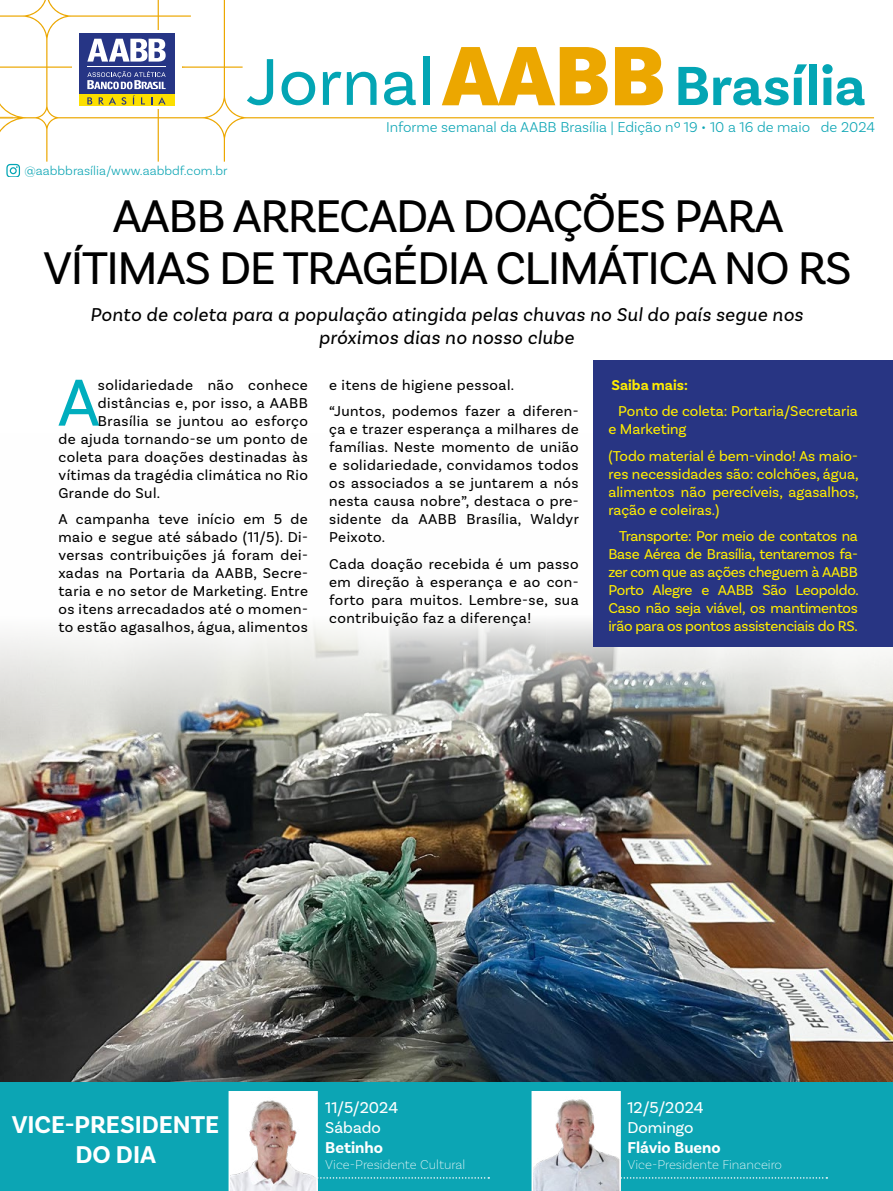
<style>
.page{position:relative;width:893px;height:1191px;background:#fff}
.page>*{position:absolute;margin:0;border:0;box-sizing:border-box;transform-origin:0 0}
.t1{font:69.6px "Basic Sans";color:#00aebe}
.t2{font:700 57.75px "Basic Sans";color:#03a5b4}
.t3{font:48px/52.5px "Basic Sans";letter-spacing:-.03em;color:#000;text-align:center}
.t4{font:700 25.5px/30.6px "Basic Sans";color:#fff;text-align:center}
.t5{font:italic 19.5px/23.4px "Basic Sans";letter-spacing:.02em;color:#000;text-align:center}
.t6{font:16.5px/19.8px "Basic Sans";color:#fff}
.t7{font:700 16.5px "Basic Sans";color:#fff}
.t8{font:15px/18px "Basic Sans";letter-spacing:.03em;color:#000;text-align:justify}
.t9{font:15px/18px "Basic Sans";letter-spacing:-.02em;color:#ffed00;text-align:justify}
.t10{font:300 15px "Basic Sans";color:#0ca5b4}
.t11{font:15px/18px "Basic Sans";color:#ffed00}
.t12{font:700 15px "Basic Sans";color:#ffed00}
.t13{font:200 13.5px "Basic Sans";color:#fff}
.t14{font:300 13.2px "Basic Sans";color:#0ca5b4}
.s1{font-weight:400;font-size:69.3px}
.s2{font-weight:900;font-size:88.2px;color:#eca700}
</style>
<div class="page">
<img style="left:0;top:434px;width:893px;height:648px">
<svg style="left:0;top:0;width:874px;height:162px"></svg>
<div style="left:0;top:1082px;width:893px;height:109px;background:#0ca5b4"></div>
<svg style="left:6px;top:164px;width:14px;height:13px"></svg>
<div style="left:72px;top:30px;width:109px;height:78px;background:#fff"></div>
<div style="left:79px;top:33px;width:95px;height:61px;background:#263585"></div>
<svg style="left:87px;top:39px;width:79px;height:23px"></svg>
<svg style="left:87px;top:71px;width:79px;height:18px"></svg>
<hr style="left:87px;top:66px;width:79px;height:1px;background:#fff">
<div style="left:79px;top:94px;width:95px;height:11px;background:#fcdf00"></div>
<svg style="left:87px;top:97px;width:5px;height:7px"></svg>
<svg style="left:99px;top:97px;width:27px;height:8px"></svg>
<svg style="left:133px;top:95px;width:2px;height:9px"></svg>
<svg style="left:141px;top:97px;width:4px;height:7px"></svg>
<svg style="left:158px;top:97px;width:8px;height:7px"></svg>
<svg style="left:229px;top:1091px;width:260px;height:100px"></svg>
<svg style="left:531px;top:1091px;width:296px;height:100px"></svg>
<div style="left:594px;top:360px;width:299px;height:286px;background:#283583"></div>
<p class="t14" style="left:24px;top:163px;width:205px">@aabbbrasília/www.aabbdf.com.br</p>
<h2 class="t2" style="left:247px;top:51px;width:621px"><span class="s1">Jornal</span><span class="s2">AABB</span> Brasília</h2>
<p class="t10" style="left:386px;top:118px;width:490px">Informe semanal da AABB Brasília | Edição nº 19 • 10 a 16 de maio de 2024</p>
<h3 class="t3" style="left:43px;top:189px;width:810px">AABB ARRECADA DOAÇÕES PARA<br>VÍTIMAS DE TRAGÉDIA CLIMÁTICA NO RS</h3>
<h3 class="t5" style="left:90px;top:302px;width:714px">Ponto de coleta para a população atingida pelas chuvas no Sul do país segue nos próximos dias no nosso clube</h3>
<h1 class="t1" style="left:57px;top:361px;width:44px">A</h1>
<p class="t8" style="left:98px;top:375px;width:211px">solidariedade não conhece</p>
<p class="t8" style="left:98px;top:393px;width:211px">distâncias e, por isso, a AABB</p>
<p class="t8" style="left:98px;top:411px;width:211px">Brasília se juntou ao esforço</p>
<p class="t8" style="left:58px;top:429px;width:251px">de ajuda tornando-se um ponto de</p>
<p class="t8" style="left:58px;top:447px;width:251px">coleta para doações destinadas às</p>
<p class="t8" style="left:58px;top:465px;width:251px">vítimas da tragédia climática no Rio</p>
<p class="t8" style="left:58px;top:483px;width:103px">Grande do Sul.</p>
<p class="t8" style="left:58px;top:510px;width:251px">A campanha teve início em 5 de maio e segue até sábado (11/5). Di&shy;versas contribuições já foram dei&shy;xadas na Portaria da AABB, Secre&shy;taria e no setor de Marketing. Entre os itens arrecadados até o momen&shy;to estão agasalhos, água, alimentos</p>
<p class="t8" style="left:329px;top:371px;width:251px;line-height:26.5px">e itens de higiene pessoal.<br>“Juntos, podemos fazer a diferen-</p>
<p class="t8" style="left:329px;top:420px;width:251px">ça e trazer esperança a milhares de famílias. Neste momento de união e solidariedade, convidamos todos os associados a se juntarem a nós nesta causa nobre”, destaca o pre&shy;sidente da AABB Brasília, Waldyr Peixoto.</p>
<p class="t8" style="left:329px;top:554px;width:251px">Cada doação recebida é um passo em direção à esperança e ao con&shy;forto para muitos. Lembre-se, sua contribuição faz a diferença!</p>
<p class="t12" style="left:611px;top:375px;width:78px">Saiba mais:</p>
<p class="t11" style="left:608px;top:402px;width:246px;text-indent:10px">Ponto de coleta: Portaria/Secretaria e Marketing</p>
<p class="t9" style="left:608px;top:446px;width:252px">(Todo material é bem-vindo! As maio&shy;res necessidades são: colchões, água, alimentos não perecíveis, agasalhos, ração e coleiras.)</p>
<p class="t9" style="left:608px;top:527px;width:252px;text-align:center">Transporte: Por meio de contatos na Base Aérea de Brasília, tentaremos fa&shy;zer com que as ações cheguem à AABB Porto Alegre e AABB São Leopoldo.<br>Caso não seja viável, os mantimentos irão para os pontos assistenciais do RS.</p>
<h3 class="t4" style="left:12px;top:1109px;width:209px">VICE-PRESIDENTE<br>DO DIA</h3>
<p class="t6" style="left:325px;top:1097px;width:74px">11/5/2024<br>Sábado</p>
<p class="t7" style="left:325px;top:1137px;width:59px">Betinho</p>
<p class="t13" style="left:325px;top:1156px;width:142px">Vice-Presidente Cultural</p>
<p class="t6" style="left:627px;top:1097px;width:78px">12/5/2024<br>Domingo</p>
<p class="t7" style="left:627px;top:1137px;width:95px">Flávio Bueno</p>
<p class="t13" style="left:627px;top:1156px;width:156px">Vice-Presidente Financeiro</p>
</div>
